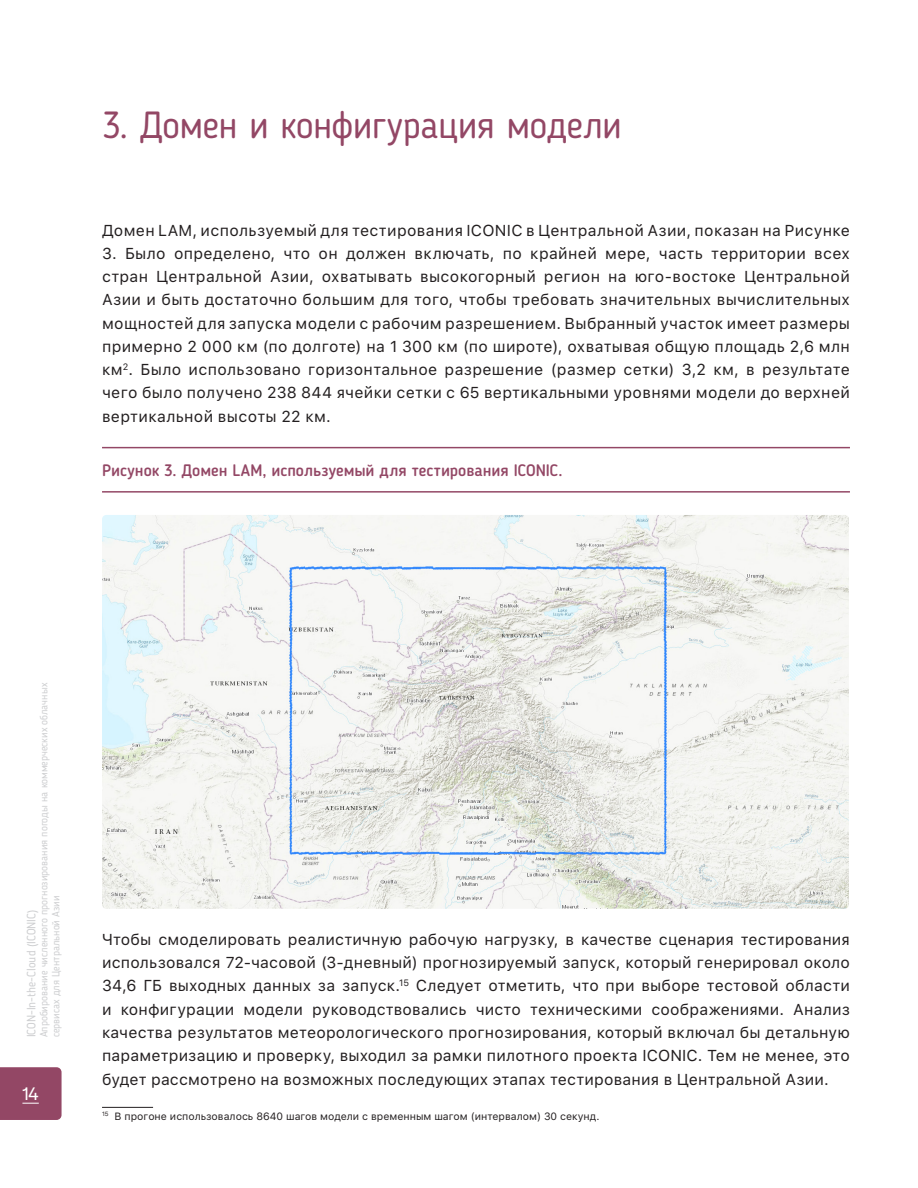
<style>
.page{position:relative;width:918px;height:1188px;background:#fff}
.page>*{position:absolute;margin:0;border:0;box-sizing:border-box;transform-origin:0 0}
.Paragraph_Style_3{font:37.5px "Blogger Sans";letter-spacing:-.015em;color:#934765}
.t1{font:18px "Andes Neue Alt 2";color:#fff}
.fgiure{font:500 16.5px "Blogger Sans";color:#934765}
.t2{font:15.75px/23.4px "SF Pro Text";letter-spacing:.02em;color:#231f20;text-align:justify}
.t3{font:12px "Blogger Sans";color:#cdced0}
.t4{font:10.5px/12px "Blogger Sans";color:#cdced0}
.t5{font:10.5px "SF Pro Text";color:#231f20}
</style>
<div class="page">
<div style="left:0;top:1067px;width:62px;height:53px;background:#934765"></div>
<hr style="left:102px;top:1107px;width:51px;height:1px;background:#231f20">
<img style="left:102px;top:515px;width:747px;height:394px">
<hr style="left:102px;top:491px;width:748px;height:2px;background:#934765">
<hr style="left:102px;top:447px;width:748px;height:1px;background:#934765">
<p class="Paragraph_Style_3" style="left:102px;top:103px;width:522px">3. Домен и конфигурация модели</p>
<p class="t2" style="left:102px;top:218px;width:749px">Домен LAM, используемый для тестирования ICONIC в Центральной Азии, показан на Рисунке</p>
<p class="t2" style="left:102px;top:242px;width:749px">3. Было определено, что он должен включать, по крайней мере, часть территории всех стран Центральной Азии, охватывать высокогорный регион на юго-востоке Центральной Азии и быть достаточно большим для того, чтобы требовать значительных вычислительных мощностей для запуска модели с рабочим разрешением. Выбранный участок имеет размеры примерно 2 000 км (по долготе) на 1 300 км (по широте), охватывая общую площадь 2,6 млн км<sup>2</sup>. Было использовано горизонтальное разрешение (размер сетки) 3,2 км, в результате чего было получено 238 844 ячейки сетки с 65 вертикальными уровнями модели до верхней вертикальной высоты 22 км.</p>
<p class="fgiure" style="left:102px;top:461px;width:462px">Рисунок 3. Домен LAM, используемый для тестирования ICONIC.</p>
<p class="t4" style="left:38px;top:1037px;width:356px;rotate:-90deg">Апробирование численного прогнозирования погоды на коммерческих облачных сервисах для Центральной Азии</p>
<p class="t3" style="left:24px;top:1037px;width:129px;rotate:-90deg">ICON-In-the-Cloud (ICONIC)</p>
<p class="t1" style="left:22px;top:1083px;width:18px">14</p>
<p class="t2" style="left:102px;top:928px;width:749px">Чтобы смоделировать реалистичную рабочую нагрузку, в качестве сценария тестирования использовался 72-часовой (3-дневный) прогнозируемый запуск, который генерировал около 34,6 ГБ выходных данных за запуск.<sup>15</sup> Следует отметить, что при выборе тестовой области и конфигурации модели руководствовались чисто техническими соображениями. Анализ качества результатов метеорологического прогнозирования, который включал бы детальную параметризацию и проверку, выходил за рамки пилотного проекта ICONIC. Тем не менее, это будет рассмотрено на возможных последующих этапах тестирования в Центральной Азии.</p>
<p class="t5" style="left:102px;top:1110px;width:499px"><sup>15</sup> В прогоне использовалось 8640 шагов модели с временным шагом (интервалом) 30 секунд.</p>
</div>
